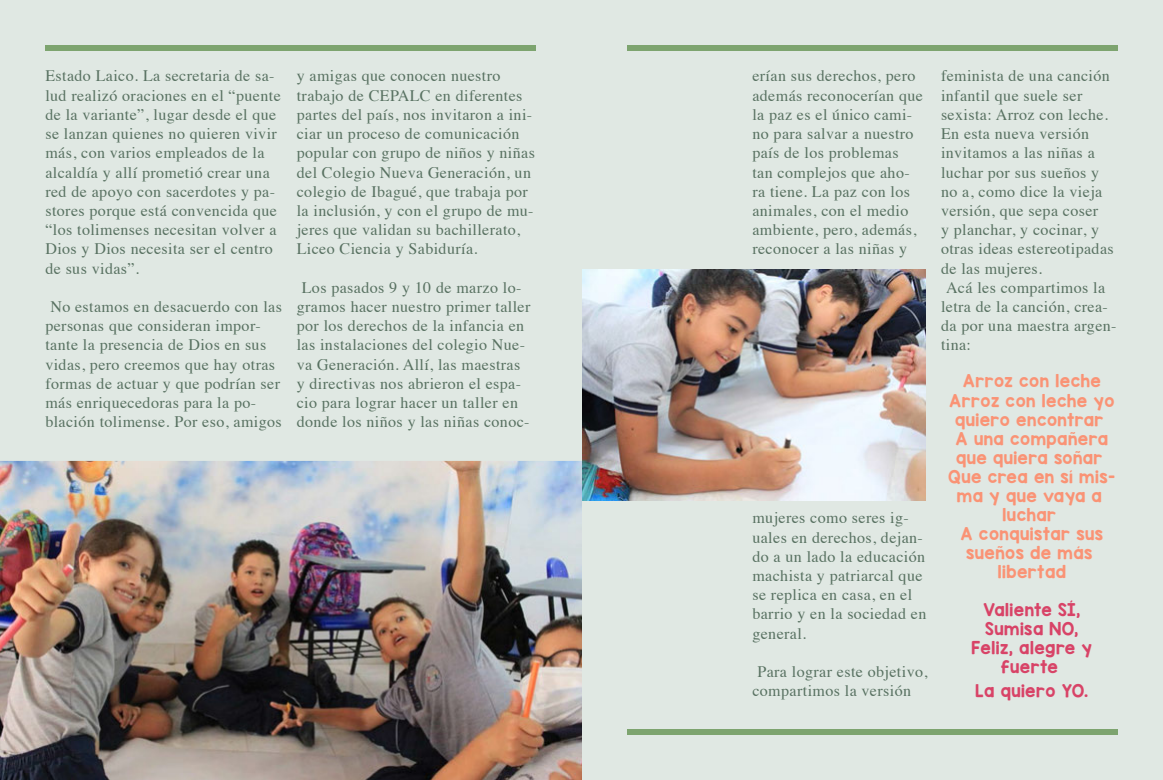
<style>
.page{position:relative;width:1163px;height:780px;background:#fff}
.page>*{position:absolute;margin:0;border:0;box-sizing:border-box;transform-origin:0 0}
.t1{font:16px/19.2px "Times";letter-spacing:.025em;color:#587161}
.t2{font:15px/19px "KG Red Hands";letter-spacing:.03em;color:#fa9375;text-align:center}
.t3{font:15px/19px "KG Red Hands";letter-spacing:.03em;color:#d84367;text-align:center}
</style>
<div class="page">
<div style="left:0;top:0;width:595px;height:780px;background:#e0e8e3"></div>
<div style="left:45px;top:45px;width:491px;height:6px;background:#7da46f"></div>
<img style="left:0;top:461px;width:582px;height:319px">
<div style="left:583px;top:0;width:579px;height:780px;background:#e0e8e3"></div>
<div style="left:627px;top:45px;width:491px;height:6px;background:#7da46f"></div>
<div style="left:626px;top:728px;width:491px;height:6px;background:#7da46f"></div>
<img style="left:582px;top:269px;width:343px;height:232px">
<img style="left:582px;top:461px;width:1px;height:40px">
<p class="t1" style="left:45px;top:65px;width:237px">Estado Laico. La secretaria de sa&shy;lud realizó oraciones en el “puente de la variante”, lugar desde el que se lanzan quienes no quieren vivir más, con varios empleados de la alcaldía y allí prometió crear una red de apoyo con sacerdotes y pa&shy;stores porque está convencida que “los tolimenses necesitan volver a<br>Dios y Dios necesita ser el centro de sus vidas”.</p>
<p class="t1" style="left:45px;top:296px;width:238px;text-indent:5px">No estamos en desacuerdo con las personas que consideran impor&shy;tante la presencia de Dios en sus vidas, pero creemos que hay otras formas de actuar y que podrían ser más enriquecedoras para la po&shy;blación tolimense. Por eso, amigos</p>
<p class="t1" style="left:297px;top:65px;width:240px">y amigas que conocen nuestro trabajo de CEPALC en diferentes partes del país, nos invitaron a ini&shy;ciar un proceso de comunicación popular con grupo de niños y niñas del Colegio Nueva Generación, un colegio de Ibagué, que trabaja por la inclusión, y con el grupo de mu&shy;jeres que validan su bachillerato,<br>Liceo Ciencia y Sabiduría.</p>
<p class="t1" style="left:297px;top:276px;width:235px;text-indent:5px">Los pasados 9 y 10 de marzo lo&shy;gramos hacer nuestro primer taller por los derechos de la infancia en las instalaciones del colegio Nue&shy;va Generación. Allí, las maestras y directivas nos abrieron el espa&shy;cio para lograr hacer un taller en donde los niños y las niñas conoc-</p>
<p class="t1" style="left:752px;top:65px;width:172px">erían sus derechos, pero además reconocerían que la paz es el único cami&shy;no para salvar a nuestro país de los problemas tan complejos que aho&shy;ra tiene. La paz con los animales, con el medio ambiente, pero, además, reconocer a las niñas y</p>
<p class="t1" style="left:752px;top:507px;width:175px">mujeres como seres ig&shy;uales en derechos, dejan&shy;do a un lado la educación machista y patriarcal que se replica en casa, en el barrio y en la sociedad en general.</p>
<p class="t1" style="left:752px;top:660px;width:176px;text-indent:5px">Para lograr este objetivo, compartimos la versión</p>
<p class="t1" style="left:940px;top:65px;width:170px">feminista de una canción</p>
<p class="t1" style="left:940px;top:84px;width:143px">infantil que suele ser</p>
<p class="t1" style="left:940px;top:104px;width:168px">sexista: Arroz con leche.</p>
<p class="t1" style="left:940px;top:123px;width:149px">En esta nueva versión</p>
<p class="t1" style="left:940px;top:142px;width:155px">invitamos a las niñas a</p>
<p class="t1" style="left:940px;top:161px;width:160px">luchar por sus sueños y</p>
<p class="t1" style="left:940px;top:180px;width:163px">no a, como dice la vieja</p>
<p class="t1" style="left:940px;top:200px;width:159px">versión, que sepa coser</p>
<p class="t1" style="left:940px;top:219px;width:160px">y planchar, y cocinar, y</p>
<p class="t1" style="left:940px;top:238px;width:174px">otras ideas estereotipadas</p>
<p class="t1" style="left:940px;top:257px;width:103px">de las mujeres.</p>
<p class="t1" style="left:945px;top:276px;width:161px">Acá les compartimos la</p>
<p class="t1" style="left:940px;top:296px;width:168px">letra de la canción, crea-</p>
<p class="t1" style="left:940px;top:315px;width:177px">da por una maestra argen-</p>
<p class="t1" style="left:940px;top:334px;width:32px">tina:</p>
<p class="t2" style="left:948px;top:371px;width:168px">Arroz con leche<br>Arroz con leche yo quiero encontrar<br>A una compañera que quiera soñar<br>Que crea en sí mis&shy;ma y que vaya a luchar<br>A conquistar sus sueños de más libertad</p>
<p class="t3" style="left:971px;top:599px;width:122px">Valiente SÍ,<br>Sumisa NO,<br>Feliz, alegre y fuerte</p>
<p class="t3" style="left:975px;top:681px;width:114px">La quiero YO.</p>
</div>
